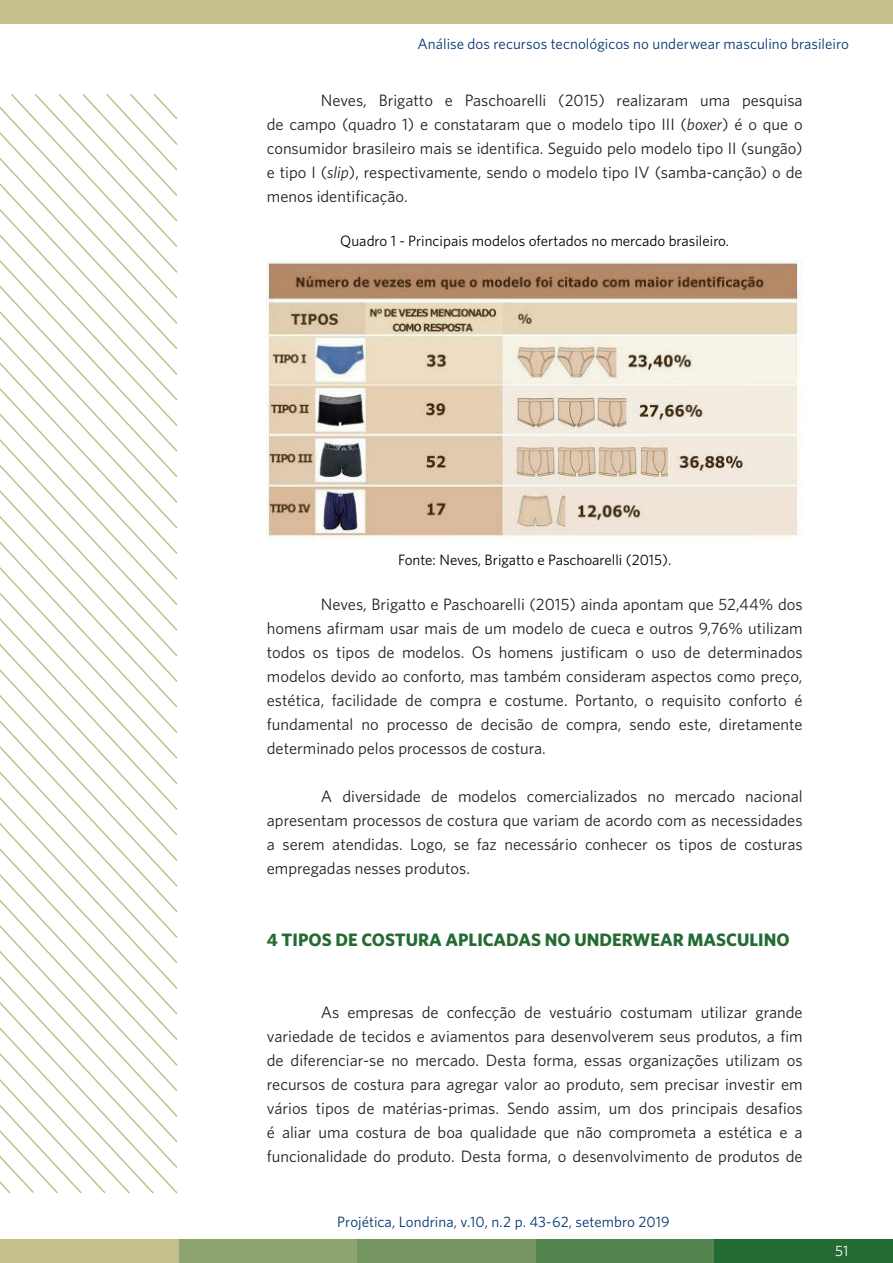
<style>
.page{position:relative;width:893px;height:1263px;background:#fff}
.page>*{position:absolute;margin:0;border:0;box-sizing:border-box;transform-origin:0 0}
.t1{font:700 18px "Whitney";color:#246b33}
.t2{font:16.5px/24px "Whitney";color:#231f20;text-align:justify}
.cabecalho{font:15px "Whitney";letter-spacing:.005em;color:#02366e}
.t3{font:15px "Whitney";color:#000}
.t4{font:15px "Whitney";color:#fff}
.s1{font-style:italic}
</style>
<div class="page">
<svg style="left:0;top:453px;width:177px;height:23px"></svg>
<svg style="left:0;top:476px;width:178px;height:25px"></svg>
<svg style="left:0;top:501px;width:178px;height:26px"></svg>
<svg style="left:0;top:527px;width:178px;height:25px"></svg>
<svg style="left:0;top:552px;width:178px;height:26px"></svg>
<svg style="left:0;top:578px;width:178px;height:26px"></svg>
<svg style="left:0;top:604px;width:178px;height:25px"></svg>
<svg style="left:0;top:629px;width:178px;height:26px"></svg>
<svg style="left:0;top:655px;width:178px;height:25px"></svg>
<svg style="left:0;top:680px;width:178px;height:26px"></svg>
<svg style="left:0;top:706px;width:178px;height:25px"></svg>
<svg style="left:0;top:731px;width:178px;height:26px"></svg>
<svg style="left:0;top:757px;width:178px;height:26px"></svg>
<svg style="left:0;top:783px;width:178px;height:25px"></svg>
<svg style="left:0;top:808px;width:178px;height:386px"></svg>
<svg style="left:0;top:834px;width:155px;height:360px"></svg>
<svg style="left:0;top:94px;width:178px;height:359px"></svg>
<svg style="left:0;top:859px;width:131px;height:335px"></svg>
<div style="left:179px;top:1239px;width:178px;height:24px;background:#8fa370"></div>
<div style="left:0;top:1239px;width:179px;height:24px;background:#c4bf8c"></div>
<div style="left:0;top:0;width:893px;height:23px;background:#c4bf8c"></div>
<div style="left:357px;top:1239px;width:179px;height:24px;background:#759661"></div>
<div style="left:536px;top:1239px;width:178px;height:24px;background:#54854f"></div>
<div style="left:714px;top:1239px;width:179px;height:24px;background:#246b33"></div>
<img style="left:267px;top:260px;width:536px;height:281px">
<p class="cabecalho" style="left:417px;top:34px;width:433px">Análise dos recursos tecnológicos no underwear masculino brasileiro</p>
<p class="t2" style="left:267px;top:88px;width:537px;text-indent:54px">Neves, Brigatto e Paschoarelli (2015) realizaram uma pesquisa de campo (quadro 1) e constataram que o modelo tipo III (<span class="s1">boxer</span>) é o que o consumidor brasileiro mais se identifica. Seguido pelo modelo tipo II (sungão) e tipo I (<span class="s1">slip</span>), respectivamente, sendo o modelo tipo IV (samba-canção) o de menos identificação.</p>
<p class="t3" style="left:340px;top:230px;width:390px">Quadro 1 - Principais modelos ofertados no mercado brasileiro.</p>
<p class="t3" style="left:398px;top:550px;width:275px">Fonte: Neves, Brigatto e Paschoarelli (2015).</p>
<p class="t2" style="left:267px;top:592px;width:537px;text-indent:54px">Neves, Brigatto e Paschoarelli (2015) ainda apontam que 52,44% dos homens afirmam usar mais de um modelo de cueca e outros 9,76% utilizam todos os tipos de modelos. Os homens justificam o uso de determinados modelos devido ao conforto, mas também consideram aspectos como preço, estética, facilidade de compra e costume. Portanto, o requisito conforto é fundamental no processo de decisão de compra, sendo este, diretamente determinado pelos processos de costura.</p>
<p class="t2" style="left:267px;top:784px;width:537px;text-indent:54px">A diversidade de modelos comercializados no mercado nacional apresentam processos de costura que variam de acordo com as necessidades a serem atendidas. Logo, se faz necessário conhecer os tipos de costuras empregadas nesses produtos.</p>
<p class="t1" style="left:267px;top:928px;width:524px">4 TIPOS DE COSTURA APLICADAS NO UNDERWEAR MASCULINO</p>
<p class="t2" style="left:267px;top:1000px;width:537px;text-indent:54px">As empresas de confecção de vestuário costumam utilizar grande variedade de tecidos e aviamentos para desenvolverem seus produtos, a fim de diferenciar-se no mercado. Desta forma, essas organizações utilizam os recursos de costura para agregar valor ao produto, sem precisar investir em vários tipos de matérias-primas. Sendo assim, um dos principais desafios é aliar uma costura de boa qualidade que não comprometa a estética e a funcionalidade do produto. Desta forma, o desenvolvimento de produtos de</p>
<p class="cabecalho" style="left:337px;top:1212px;width:334px">Projética, Londrina, v.10, n.2 p. 43-62, setembro 2019</p>
<p class="t4" style="left:835px;top:1241px;width:15px">51</p>
</div>
